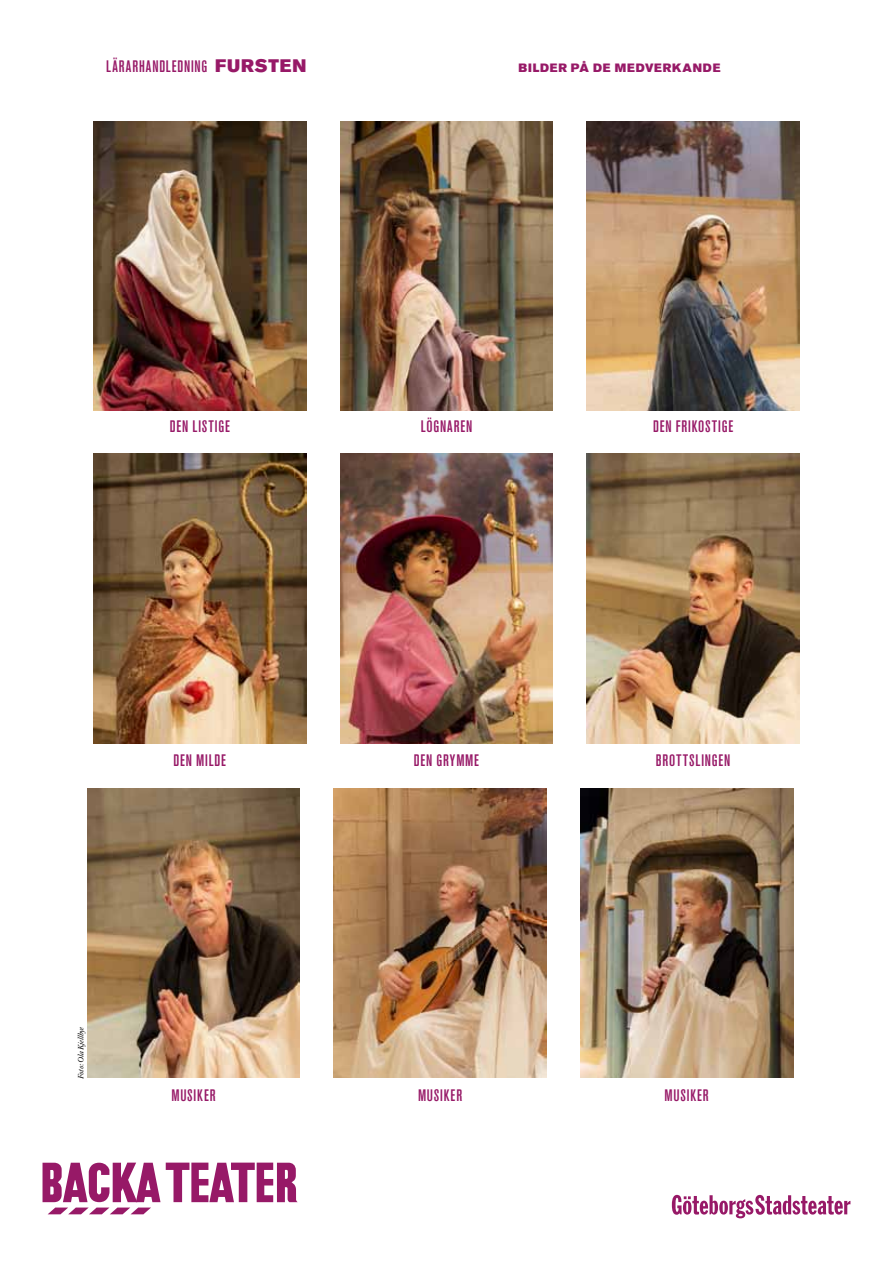
<style>
.page{position:relative;width:893px;height:1263px;background:#fff}
.page>*{position:absolute;margin:0;border:0;box-sizing:border-box;transform-origin:0 0}
.t1{font:500 condensed 16.5px "Akzidenz Grotesk BE";letter-spacing:.05em;color:#971967}
.t2{font:12px "Akzidenz Grotesk BE Super";letter-spacing:.07em;color:#971967}
.t3{font:italic 7.5px "Caslon Book BE";color:#000}
.s1{font-family:"Akzidenz Grotesk BE Super";font-weight:400;font-stretch:normal;font-size:18px}
</style>
<div class="page">
<svg style="left:672px;top:1195px;width:178px;height:23px"></svg>
<svg style="left:43px;top:1162px;width:117px;height:52px"></svg>
<svg style="left:166px;top:1162px;width:132px;height:40px"></svg>
<img style="left:94px;top:121px;width:212px;height:289px">
<img style="left:340px;top:121px;width:213px;height:289px">
<img style="left:587px;top:121px;width:212px;height:289px">
<img style="left:94px;top:454px;width:212px;height:289px">
<img style="left:340px;top:454px;width:213px;height:289px">
<img style="left:587px;top:454px;width:212px;height:289px">
<img style="left:87px;top:788px;width:213px;height:289px">
<img style="left:334px;top:788px;width:212px;height:289px">
<img style="left:580px;top:788px;width:213px;height:289px">
<p class="t1" style="left:106px;top:57px;width:202px">LÄRARHANDLEDNING <span class="s1">FURSTEN</span></p>
<p class="t2" style="left:519px;top:61px;width:203px">BILDER PÅ DE MEDVERKANDE</p>
<p class="t1" style="left:170px;top:417px;width:61px">DEN LISTIGE</p>
<p class="t1" style="left:421px;top:417px;width:53px">LÖGNAREN</p>
<p class="t1" style="left:653px;top:417px;width:82px">DEN FRIKOSTIGE</p>
<p class="t1" style="left:174px;top:751px;width:54px">DEN MILDE</p>
<p class="t1" style="left:414px;top:751px;width:67px">DEN GRYMME</p>
<p class="t1" style="left:656px;top:751px;width:76px">BROTTSLINGEN</p>
<p class="t3" style="left:77px;top:1078px;width:54px;rotate:-90deg">Foto: Ola Kjellbye</p>
<p class="t1" style="left:171px;top:1086px;width:46px">MUSIKER</p>
<p class="t1" style="left:418px;top:1086px;width:46px">MUSIKER</p>
<p class="t1" style="left:665px;top:1086px;width:46px">MUSIKER</p>
</div>
